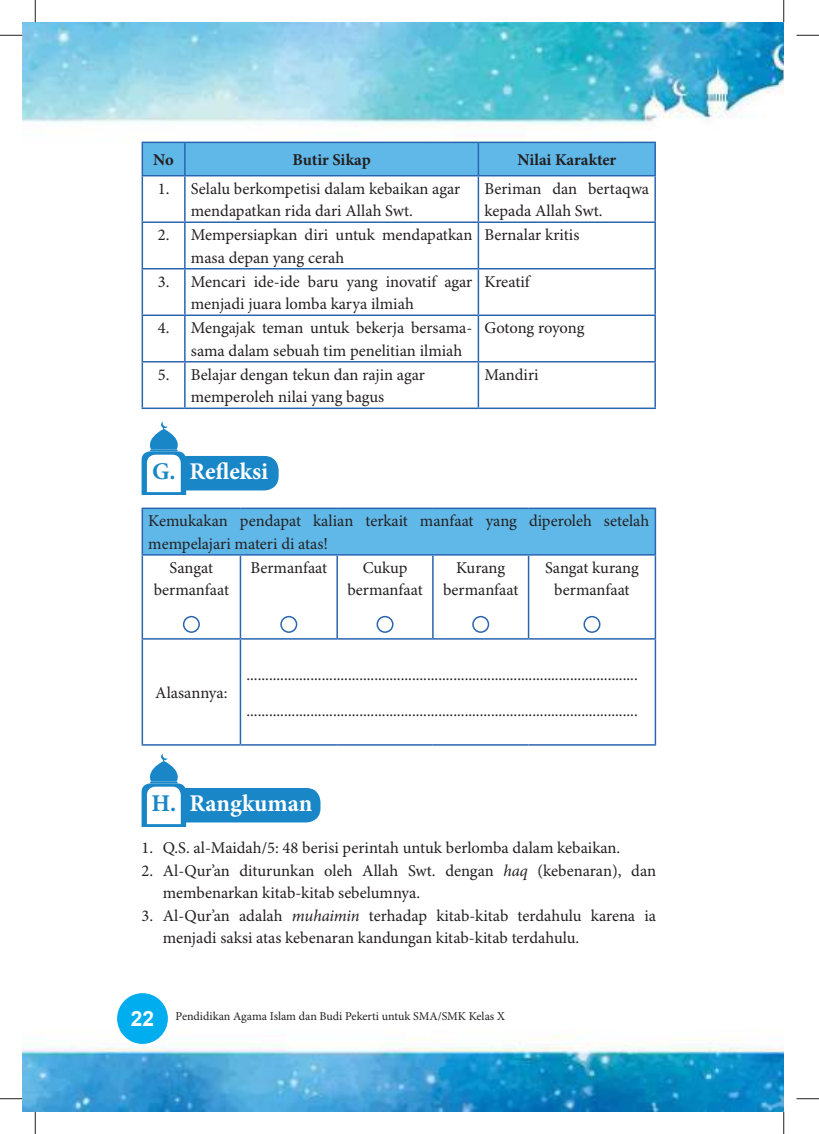
<style>
.page{position:relative;width:819px;height:1134px;background:#fff}
.page>*{position:absolute;margin:0;border:0;box-sizing:border-box;transform-origin:0 0}
.t1{font:700 24px "Minion Pro";letter-spacing:-.005em;color:#fff}
.t2{font:700 21px "Arial";color:#fff}
.t3{font:16.5px/22.5px "Minion Pro";color:#231f20}
.t4{font:700 16.5px "Minion Pro";letter-spacing:-.005em;color:#231f20}
.t5{font:12px "Minion Pro";letter-spacing:-.005em;color:#231f20}
.s1{color:#1986c8}
.s2{font-style:italic}
</style>
<div class="page">
<img style="left:22px;top:22px;width:762px;height:1089px">
<div style="left:116px;top:991px;width:53px;height:54px;background:#00aeef;border-radius:50%"></div>
<div style="left:114px;top:990px;width:57px;height:56px;border:3px solid #fff;border-radius:50%"></div>
<div style="left:143px;top:143px;width:511px;height:32px;background:#60b8e8"></div>
<hr style="left:142px;top:142px;width:43px;height:1px;background:#2a65b0">
<hr style="left:142px;top:143px;width:1px;height:32px;background:#2a65b0">
<hr style="left:142px;top:362px;width:1px;height:45px;background:#2a65b0">
<hr style="left:142px;top:407px;width:43px;height:2px;background:#2a65b0">
<hr style="left:185px;top:142px;width:293px;height:1px;background:#2a65b0">
<hr style="left:184px;top:143px;width:2px;height:32px;background:#2a65b0">
<hr style="left:184px;top:176px;width:2px;height:45px;background:#2a65b0">
<hr style="left:184px;top:223px;width:2px;height:45px;background:#2a65b0">
<hr style="left:184px;top:269px;width:2px;height:45px;background:#2a65b0">
<hr style="left:184px;top:316px;width:2px;height:45px;background:#2a65b0">
<hr style="left:184px;top:362px;width:2px;height:45px;background:#2a65b0">
<hr style="left:185px;top:407px;width:293px;height:2px;background:#2a65b0">
<hr style="left:478px;top:142px;width:178px;height:1px;background:#2a65b0">
<hr style="left:478px;top:143px;width:1px;height:32px;background:#2a65b0">
<hr style="left:654px;top:143px;width:2px;height:32px;background:#2a65b0">
<hr style="left:478px;top:176px;width:1px;height:45px;background:#2a65b0">
<hr style="left:478px;top:223px;width:1px;height:45px;background:#2a65b0">
<hr style="left:478px;top:269px;width:1px;height:45px;background:#2a65b0">
<hr style="left:478px;top:316px;width:1px;height:45px;background:#2a65b0">
<hr style="left:478px;top:362px;width:1px;height:45px;background:#2a65b0">
<hr style="left:654px;top:362px;width:2px;height:45px;background:#2a65b0">
<hr style="left:478px;top:407px;width:178px;height:2px;background:#2a65b0">
<hr style="left:142px;top:175px;width:43px;height:1px;background:#2a65b0">
<hr style="left:142px;top:176px;width:1px;height:45px;background:#2a65b0">
<hr style="left:185px;top:175px;width:293px;height:1px;background:#2a65b0">
<hr style="left:478px;top:175px;width:178px;height:1px;background:#2a65b0">
<hr style="left:654px;top:176px;width:2px;height:45px;background:#2a65b0">
<hr style="left:142px;top:221px;width:43px;height:2px;background:#2a65b0">
<hr style="left:142px;top:223px;width:1px;height:45px;background:#2a65b0">
<hr style="left:185px;top:221px;width:293px;height:2px;background:#2a65b0">
<hr style="left:478px;top:221px;width:178px;height:2px;background:#2a65b0">
<hr style="left:654px;top:223px;width:2px;height:45px;background:#2a65b0">
<hr style="left:142px;top:268px;width:43px;height:1px;background:#2a65b0">
<hr style="left:142px;top:269px;width:1px;height:45px;background:#2a65b0">
<hr style="left:185px;top:268px;width:293px;height:1px;background:#2a65b0">
<hr style="left:478px;top:268px;width:178px;height:1px;background:#2a65b0">
<hr style="left:654px;top:269px;width:2px;height:45px;background:#2a65b0">
<hr style="left:142px;top:314px;width:43px;height:2px;background:#2a65b0">
<hr style="left:142px;top:316px;width:1px;height:45px;background:#2a65b0">
<hr style="left:185px;top:314px;width:293px;height:2px;background:#2a65b0">
<hr style="left:478px;top:314px;width:178px;height:2px;background:#2a65b0">
<hr style="left:654px;top:316px;width:2px;height:45px;background:#2a65b0">
<hr style="left:142px;top:361px;width:43px;height:1px;background:#2a65b0">
<hr style="left:185px;top:361px;width:293px;height:1px;background:#2a65b0">
<hr style="left:478px;top:361px;width:178px;height:1px;background:#2a65b0">
<svg style="left:142px;top:421px;width:137px;height:74px"></svg>
<div style="left:142px;top:508px;width:513px;height:47px;background:#60b8e8"></div>
<hr style="left:655px;top:509px;width:1px;height:45px;background:#2a65b0">
<hr style="left:655px;top:639px;width:1px;height:105px;background:#2a65b0">
<hr style="left:142px;top:507px;width:98px;height:2px;background:#2a65b0">
<hr style="left:142px;top:509px;width:1px;height:45px;background:#2a65b0">
<hr style="left:240px;top:507px;width:97px;height:2px;background:#2a65b0">
<hr style="left:337px;top:507px;width:96px;height:2px;background:#2a65b0">
<hr style="left:433px;top:507px;width:95px;height:2px;background:#2a65b0">
<hr style="left:528px;top:507px;width:128px;height:2px;background:#2a65b0">
<hr style="left:142px;top:639px;width:1px;height:105px;background:#2a65b0">
<hr style="left:142px;top:744px;width:98px;height:1px;background:#2a65b0">
<hr style="left:240px;top:555px;width:1px;height:83px;background:#2a65b0">
<hr style="left:240px;top:639px;width:1px;height:105px;background:#2a65b0">
<hr style="left:240px;top:744px;width:97px;height:1px;background:#2a65b0">
<hr style="left:337px;top:744px;width:96px;height:1px;background:#2a65b0">
<hr style="left:433px;top:744px;width:95px;height:1px;background:#2a65b0">
<hr style="left:528px;top:744px;width:128px;height:1px;background:#2a65b0">
<hr style="left:336px;top:555px;width:2px;height:83px;background:#2a65b0">
<hr style="left:432px;top:555px;width:2px;height:83px;background:#2a65b0">
<hr style="left:528px;top:555px;width:1px;height:83px;background:#2a65b0">
<hr style="left:142px;top:554px;width:98px;height:1px;background:#2a65b0">
<hr style="left:142px;top:555px;width:1px;height:83px;background:#2a65b0">
<hr style="left:240px;top:554px;width:97px;height:1px;background:#2a65b0">
<hr style="left:337px;top:554px;width:96px;height:1px;background:#2a65b0">
<hr style="left:433px;top:554px;width:95px;height:1px;background:#2a65b0">
<hr style="left:528px;top:554px;width:128px;height:1px;background:#2a65b0">
<hr style="left:655px;top:555px;width:1px;height:83px;background:#2a65b0">
<hr style="left:142px;top:638px;width:98px;height:1px;background:#2a65b0">
<hr style="left:240px;top:638px;width:97px;height:1px;background:#2a65b0">
<hr style="left:337px;top:638px;width:96px;height:1px;background:#2a65b0">
<hr style="left:433px;top:638px;width:95px;height:1px;background:#2a65b0">
<hr style="left:528px;top:638px;width:128px;height:1px;background:#2a65b0">
<div style="left:183px;top:616px;width:17px;height:17px;border:2px solid #2a65b0;border-radius:50%"></div>
<div style="left:280px;top:616px;width:17px;height:17px;border:2px solid #2a65b0;border-radius:50%"></div>
<div style="left:376px;top:616px;width:17px;height:17px;border:2px solid #2a65b0;border-radius:50%"></div>
<div style="left:472px;top:616px;width:17px;height:17px;border:2px solid #2a65b0;border-radius:50%"></div>
<div style="left:583px;top:616px;width:17px;height:17px;border:2px solid #2a65b0;border-radius:50%"></div>
<svg style="left:142px;top:753px;width:178px;height:74px"></svg>
<hr style="left:0;top:34px;width:23px;height:2px;background:#fff">
<hr style="left:0;top:1097px;width:23px;height:2px;background:#fff">
<hr style="left:34px;top:0;width:2px;height:23px;background:#fff">
<svg style="left:0;top:35px;width:23px;height:1px"></svg>
<svg style="left:796px;top:35px;width:23px;height:1px"></svg>
<svg style="left:0;top:1098px;width:23px;height:1px"></svg>
<svg style="left:796px;top:1098px;width:23px;height:1px"></svg>
<svg style="left:35px;top:0;width:1px;height:23px"></svg>
<svg style="left:35px;top:1111px;width:1px;height:23px"></svg>
<svg style="left:783px;top:0;width:1px;height:23px"></svg>
<svg style="left:783px;top:1111px;width:1px;height:23px"></svg>
<p class="t4" style="left:153px;top:153px;width:22px">No</p>
<p class="t4" style="left:292px;top:153px;width:80px">Butir Sikap</p>
<p class="t4" style="left:517px;top:153px;width:100px">Nilai Karakter</p>
<p class="t3" style="left:191px;top:178px;width:271px;text-indent:-33px">1. Selalu berkompetisi dalam kebaikan agar mendapatkan rida dari Allah Swt.</p>
<p class="t3" style="left:484px;top:178px;width:166px">Beriman dan bertaqwa kepada Allah Swt.</p>
<p class="t3" style="left:191px;top:224px;width:283px;text-indent:-33px">2. Mempersiapkan diri untuk mendapatkan masa depan yang cerah</p>
<p class="t3" style="left:484px;top:224px;width:96px">Bernalar kritis</p>
<p class="t3" style="left:191px;top:271px;width:283px;text-indent:-33px">3. Mencari ide-ide baru yang inovatif agar menjadi juara lomba karya ilmiah</p>
<p class="t3" style="left:484px;top:271px;width:47px">Kreatif</p>
<p class="t3" style="left:191px;top:317px;width:283px;text-indent:-33px">4. Mengajak teman untuk bekerja bersama&shy;sama dalam sebuah tim penelitian ilmiah</p>
<p class="t3" style="left:484px;top:317px;width:102px">Gotong royong</p>
<p class="t3" style="left:158px;top:364px;width:269px;text-align:center">5. Belajar dengan tekun dan rajin agar memperoleh nilai yang bagus</p>
<p class="t3" style="left:484px;top:364px;width:56px">Mandiri</p>
<h1 class="t1" style="left:152px;top:462px;width:118px"><span class="s1">G.</span> Refleksi</h1>
<p class="t3" style="left:148px;top:510px;width:502px">Kemukakan pendapat kalian terkait manfaat yang diperoleh setelah mempelajari materi di atas!</p>
<p class="t3" style="left:154px;top:557px;width:77px;text-align:center">Sangat bermanfaat</p>
<p class="t3" style="left:250px;top:557px;width:78px">Bermanfaat</p>
<p class="t3" style="left:347px;top:557px;width:77px;text-align:center">Cukup bermanfaat</p>
<p class="t3" style="left:443px;top:557px;width:77px;text-align:center">Kurang bermanfaat</p>
<p class="t3" style="left:545px;top:557px;width:95px;text-align:center">Sangat kurang bermanfaat</p>
<p class="t3" style="left:155px;top:682px;width:74px">Alasannya:</p>
<p class="t3" style="left:246px;top:658px;width:393px;line-height:35.2px">........................................................................................................ ........................................................................................................</p>
<h1 class="t1" style="left:151px;top:793px;width:162px"><span class="s1">H.</span> Rangkuman</h1>
<p class="t3" style="left:142px;top:837px;width:480px">1. Q.S. al-Maidah/5: 48 berisi perintah untuk berlomba dalam kebaikan.</p>
<p class="t3" style="left:163px;top:859px;width:495px;text-indent:-21px">2. Al-Qur’an diturunkan oleh Allah Swt. dengan <span class="s2">haq</span> (kebenaran), dan membenarkan kitab-kitab sebelumnya.</p>
<p class="t3" style="left:163px;top:904px;width:495px;text-indent:-21px">3. Al-Qur’an adalah <span class="s2">muhaimin</span> terhadap kitab-kitab terdahulu karena ia menjadi saksi atas kebenaran kandungan kitab-kitab terdahulu.</p>
<p class="t2" style="left:131px;top:1006px;width:25px">22</p>
<p class="t5" style="left:176px;top:1009px;width:331px">Pendidikan Agama Islam dan Budi Pekerti untuk SMA/SMK Kelas X</p>
</div>
